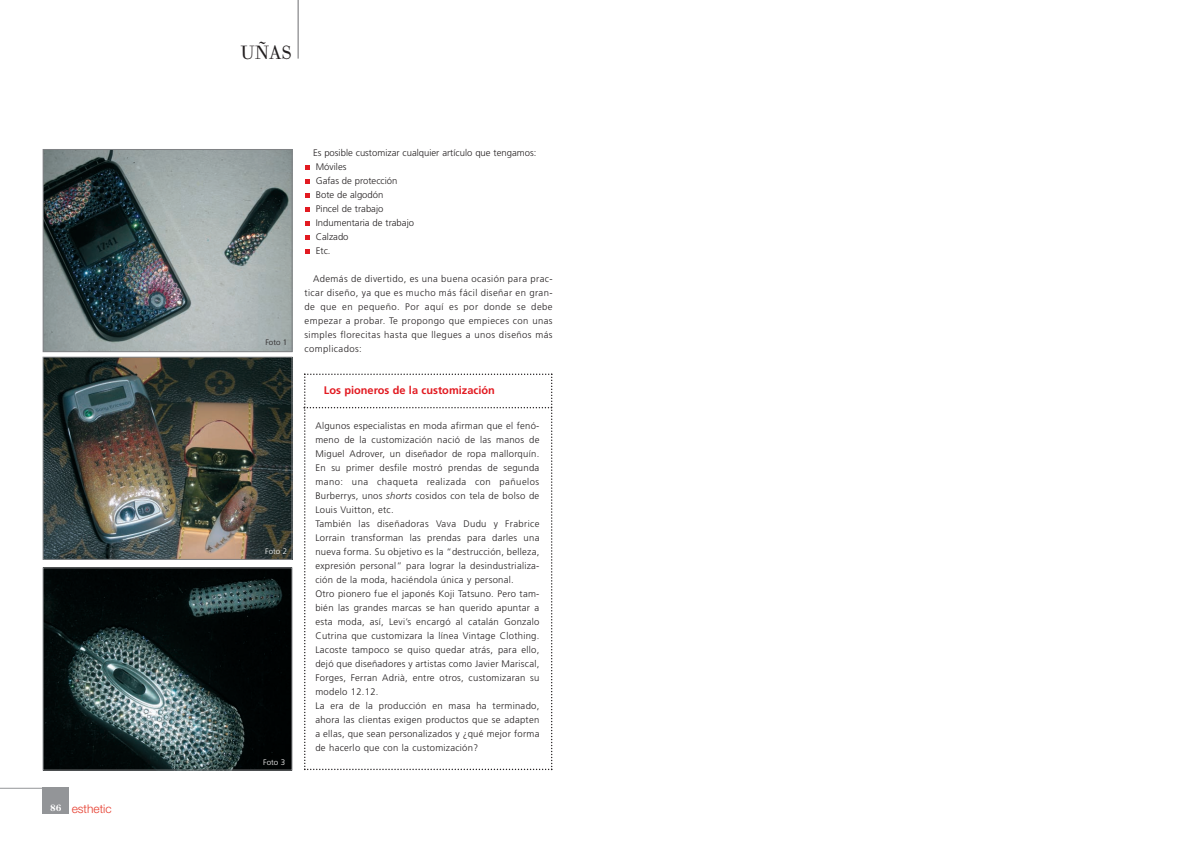
<style>
.page{position:relative;width:1191px;height:842px;background:#fff}
.page>*{position:absolute;margin:0;border:0;box-sizing:border-box;transform-origin:0 0}
.t1{font:20px "Bodoni Old Fas URWT";color:#231f20}
.t2{font:300 11.9px "Helvetica Neue LT";color:#e63b2c}
.t3{font:700 11px "Frutiger LT";color:#e21a21}
.t4{font:300 9.5px/14px "Frutiger LT";letter-spacing:.03em;color:#231f20;text-align:justify}
.t5{font:300 9.5px/14px "Frutiger LT";color:#231f20}
.t6{font:300 8px "Frutiger LT";color:#fff}
.t7{font:300 8px "Frutiger LT";color:#231f20}
.s1{font-style:italic}
</style>
<div class="page">
<svg style="left:305px;top:249px;width:5px;height:5px"></svg>
<svg style="left:305px;top:235px;width:5px;height:5px"></svg>
<svg style="left:305px;top:221px;width:5px;height:5px"></svg>
<svg style="left:305px;top:207px;width:5px;height:5px"></svg>
<svg style="left:305px;top:193px;width:5px;height:5px"></svg>
<svg style="left:305px;top:179px;width:5px;height:5px"></svg>
<svg style="left:305px;top:165px;width:5px;height:5px"></svg>
<div style="left:43px;top:788px;width:26px;height:26px;background:#939598"></div>
<hr style="left:0;top:788px;width:69px;height:1px;background:#939598">
<hr style="left:298px;top:0;width:1px;height:59px;background:#6c6d70">
<img style="left:45px;top:151px;width:245px;height:199px">
<div style="left:43px;top:149px;width:249px;height:203px;border:1px solid #808285"></div>
<img style="left:45px;top:359px;width:245px;height:199px">
<div style="left:43px;top:357px;width:249px;height:203px;border:1px solid #808285"></div>
<svg style="left:303px;top:373px;width:249px;height:397px"></svg>
<img style="left:45px;top:570px;width:245px;height:198px">
<div style="left:43px;top:568px;width:249px;height:202px;border:1px solid #808285"></div>
<p class="t2" style="left:50px;top:805px;width:63px"><sup>86</sup> esthetic</p>
<h1 class="t1" style="left:240px;top:40px;width:53px">UÑAS</h1>
<p class="t7" style="left:265px;top:339px;width:24px">Foto 1</p>
<p class="t6" style="left:265px;top:548px;width:24px">Foto 2</p>
<p class="t6" style="left:263px;top:759px;width:24px">Foto 3</p>
<p class="t5" style="left:313px;top:146px;width:225px">Es posible customizar cualquier artículo que tengamos:<br>Móviles<br>Gafas de protección<br>Bote de algodón<br>Pincel de trabajo<br>Indumentaria de trabajo<br>Calzado<br>Etc.</p>
<p class="t4" style="left:304px;top:272px;width:250px;text-indent:9px">Además de divertido, es una buena ocasión para prac&shy;ticar diseño, ya que es mucho más fácil diseñar en gran&shy;de que en pequeño. Por aquí es por donde se debe empezar a probar. Te propongo que empieces con unas simples florecitas hasta que llegues a unos diseños más complicados:</p>
<p class="t3" style="left:324px;top:385px;width:172px">Los pioneros de la customización</p>
<p class="t4" style="left:315px;top:419px;width:226px;text-align:left">Algunos especialistas en moda afirman que el fenó&shy;meno de la customización nació de las manos de Miguel Adrover, un diseñador de ropa mallorquín.<br>En su primer desfile mostró prendas de segunda mano: una chaqueta realizada con pañuelos Burberrys, unos <span class="s1">shorts</span> cosidos con tela de bolso de Louis Vuitton, etc.<br>También las diseñadoras Vava Dudu y Frabrice Lorrain transforman las prendas para darles una nueva forma. Su objetivo es la “destrucción, belleza, expresión personal” para lograr la desindustrializa&shy;ción de la moda, haciéndola única y personal.<br>Otro pionero fue el japonés Koji Tatsuno. Pero tam&shy;bién las grandes marcas se han querido apuntar a esta moda, así, Levi’s encargó al catalán Gonzalo Cutrina que customizara la línea Vintage Clothing.<br>Lacoste tampoco se quiso quedar atrás, para ello, dejó que diseñadores y artistas como Javier Mariscal, Forges, Ferran Adrià, entre otros, customizaran su modelo 12.12.<br>La era de la producción en masa ha terminado, ahora las clientas exigen productos que se adapten a ellas, que sean personalizados y ¿qué mejor forma de hacerlo que con la customización?</p>
</div>
